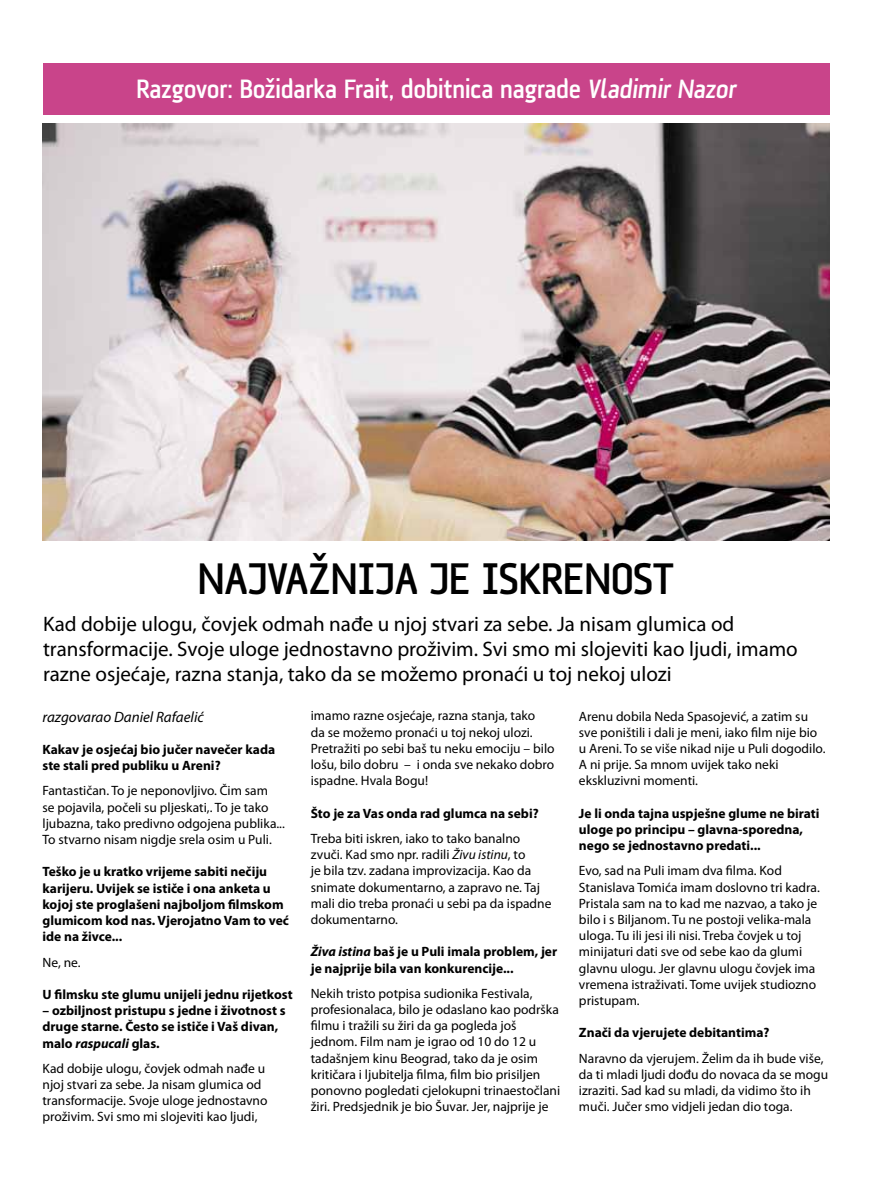
<style>
.page{position:relative;width:893px;height:1191px;background:#fff}
.page>*{position:absolute;margin:0;border:0;box-sizing:border-box;transform-origin:0 0}
.t1{font:500 45px "AF Klampenborg";color:#000}
.t2{font:500 27px "AF Klampenborg";color:#fff}
.t3{font:21px/25.2px "Myriad Pro";color:#000}
.t4{font:italic 15px "Myriad Pro";color:#000}
.t5{font:13.5px/16.2px "Myriad Pro";color:#000}
.t6{font:700 13.5px/16.2px "Myriad Pro";color:#000}
.s1{font-style:italic}
</style>
<div class="page">
<img style="left:43px;top:123px;width:786px;height:417px">
<div style="left:43px;top:64px;width:786px;height:51px;background:#c9448a"></div>
<h2 class="t2" style="left:136px;top:74px;width:604px">Razgovor: Božidarka Frait, dobitnica nagrade Vladimir Nazor</h2>
<h1 class="t1" style="left:198px;top:553px;width:477px">NAJVAŽNIJA JE ISKRENOST</h1>
<p class="t3" style="left:43px;top:611px;width:756px">Kad dobije ulogu, čovjek odmah nađe u njoj stvari za sebe. Ja nisam glumica od transformacije. Svoje uloge jednostavno proživim. Svi smo mi slojeviti kao ljudi, imamo razne osjećaje, razna stanja, tako da se možemo pronaći u toj nekoj ulozi</p>
<p class="t4" style="left:43px;top:707px;width:163px">razgovarao Daniel Rafaelić</p>
<p class="t6" style="left:43px;top:741px;width:234px">Kakav je osjećaj bio jučer navečer kada ste stali pred publiku u Areni?</p>
<p class="t5" style="left:43px;top:782px;width:244px">Fantastičan. To je neponovljivo. Čim sam<br>se pojavila, počeli su pljeskati,. To je tako ljubazna, tako predivno odgojena publika...<br>To stvarno nisam nigdje srela osim u Puli.</p>
<p class="t6" style="left:43px;top:863px;width:248px">Teško je u kratko vrijeme sabiti nečiju karijeru. Uvijek se ističe i ona anketa u kojoj ste proglašeni najboljom filmskom glumicom kod nas. Vjerojatno Vam to već ide na živce...</p>
<p class="t5" style="left:43px;top:953px;width:40px">Ne, ne.</p>
<p class="t6" style="left:43px;top:985px;width:252px">U filmsku ste glumu unijeli jednu rijetkost</p>
<p class="t6" style="left:43px;top:1002px;width:245px">– ozbiljnost pristupu s jedne i životnost s druge starne. Često se ističe i Vaš divan, malo <span class="s1">raspucali</span> glas.</p>
<p class="t5" style="left:43px;top:1060px;width:226px">Kad dobije ulogu, čovjek odmah nađe u njoj stvari za sebe. Ja nisam glumica od transformacije. Svoje uloge jednostavno proživim. Svi smo mi slojeviti kao ljudi,</p>
<p class="t5" style="left:311px;top:707px;width:245px">imamo razne osjećaje, razna stanja, tako<br>da se možemo pronaći u toj nekoj ulozi.<br>Pretražiti po sebi baš tu neku emociju – bilo lošu, bilo dobru – i onda sve nekako dobro ispadne. Hvala Bogu!</p>
<p class="t6" style="left:311px;top:804px;width:229px">Što je za Vas onda rad glumca na sebi?</p>
<p class="t5" style="left:311px;top:830px;width:242px">Treba biti iskren, iako to tako banalno zvuči. Kad smo npr. radili <span class="s1">Živu istinu</span>, to<br>je bila tzv. zadana improvizacija. Kao da snimate dokumentarno, a zapravo ne. Taj mali dio treba pronaći u sebi pa da ispadne dokumentarno.</p>
<p class="t6" style="left:311px;top:943px;width:248px"><span class="s1">Živa istina</span> baš je u Puli imala problem, jer je najprije bila van konkurencije...</p>
<p class="t5" style="left:311px;top:985px;width:251px">Nekih tristo potpisa sudionika Festivala, profesionalaca, bilo je odaslano kao podrška filmu i tražili su žiri da ga pogleda još jednom. Film nam je igrao od 10 do 12 u tadašnjem kinu Beograd, tako da je osim kritičara i ljubitelja filma, film bio prisiljen ponovno pogledati cjelokupni trinaestočlani žiri. Predsjednik je bio Šuvar. Jer, najprije je</p>
<p class="t5" style="left:579px;top:707px;width:248px">Arenu dobila Neda Spasojević, a zatim su sve poništili i dali je meni, iako film nije bio u Areni. To se više nikad nije u Puli dogodilo.<br>A ni prije. Sa mnom uvijek tako neki ekskluzivni momenti.</p>
<p class="t6" style="left:579px;top:804px;width:242px">Je li onda tajna uspješne glume ne birati uloge po principu – glavna-sporedna, nego se jednostavno predati...</p>
<p class="t5" style="left:579px;top:862px;width:242px">Evo, sad na Puli imam dva filma. Kod Stanislava Tomića imam doslovno tri kadra.<br>Pristala sam na to kad me nazvao, a tako je bilo i s Biljanom. Tu ne postoji velika-mala uloga. Tu ili jesi ili nisi. Treba čovjek u toj minijaturi dati sve od sebe kao da glumi glavnu ulogu. Jer glavnu ulogu čovjek ima vremena istraživati. Tome uvijek studiozno pristupam.</p>
<p class="t6" style="left:579px;top:1024px;width:192px">Znači da vjerujete debitantima?</p>
<p class="t5" style="left:579px;top:1049px;width:251px">Naravno da vjerujem. Želim da ih bude više, da ti mladi ljudi dođu do novaca da se mogu izraziti. Sad kad su mladi, da vidimo što ih muči. Jučer smo vidjeli jedan dio toga.</p>
</div>
